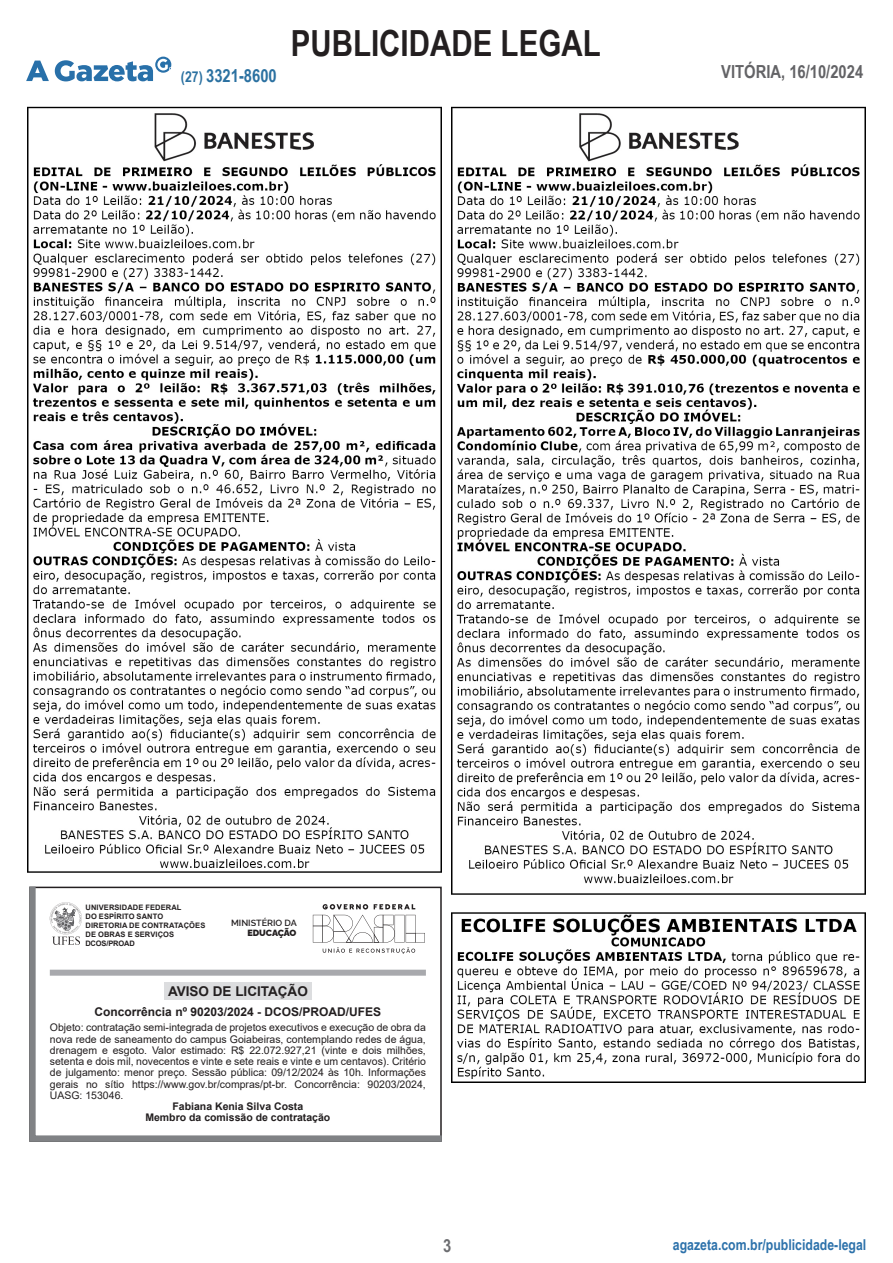
<style>
.page{position:relative;width:893px;height:1263px;background:#fff}
.page>*{position:absolute;margin:0;border:0;box-sizing:border-box;transform-origin:0 0}
.t1{font:700 36px "Arial Narrow";color:#231f20}
.t2{font:700 18px "Arial Narrow";color:#636366}
.t3{font:700 18px "Arial Narrow";color:#2b71a1}
.t4{font:700 18px "Arial Narrow";color:#6c6d70}
.t5{font:700 15px "Arial Narrow";color:#2d72ab}
.t6{font:700 13.5px "Arial";color:#231f20}
.t7{font:700 12px "Arial";color:#231f20}
.t8{font:10.5px "Arial";color:#231f20}
.t9{font:700 10.5px "Arial";color:#231f20}
.t10{font:600 9px/9.8px "Rawline";color:#231f20;text-align:right}
.t11{font:700 7.5px/9px "Arial";letter-spacing:.015em;color:#231f20}
.s1{font-size:15px}
.s2{font-weight:900}
</style>
<div class="page">
<svg style="left:26px;top:57px;width:145px;height:24px"></svg>
<img style="left:27px;top:106px;width:414px;height:767px">
<img style="left:451px;top:106px;width:414px;height:788px">
<svg style="left:29px;top:886px;width:413px;height:256px"></svg>
<div style="left:50px;top:970px;width:376px;height:6px;background:#a8a9ad"></div>
<div style="left:164px;top:982px;width:148px;height:18px;background:#dcdddf"></div>
<svg style="left:50px;top:902px;width:32px;height:43px"></svg>
<svg style="left:323px;top:904px;width:92px;height:5px"></svg>
<svg style="left:313px;top:915px;width:112px;height:39px"></svg>
<img style="left:451px;top:912px;width:414px;height:170px">
<h1 class="t1" style="left:291px;top:16px;width:311px">PUBLICIDADE LEGAL</h1>
<h2 class="t3" style="left:181px;top:62px;width:97px"><span class="s1">(27)</span> 3321-8600</h2>
<h2 class="t2" style="left:721px;top:58px;width:143px">VITÓRIA, 16/10/2024</h2>
<p class="t11" style="left:85px;top:903px;width:121px">UNIVERSIDADE FEDERAL<br>DO ESPÍRITO SANTO<br>DIRETORIA DE CONTRATAÇÕES<br>DE OBRAS E SERVIÇOS<br>DCOS/PROAD</p>
<p class="t10" style="left:231px;top:917px;width:67px">MINISTÉRIO DA<br><span class="s2">EDUCAÇÃO</span></p>
<p class="t6" style="left:168px;top:982px;width:141px">AVISO DE LICITAÇÃO</p>
<p class="t7" style="left:95px;top:1003px;width:288px">Concorrência nº 90203/2024 - DCOS/PROAD/UFES</p>
<p class="t8" style="left:50px;top:1020px;width:377px">Objeto: contratação semi-integrada de projetos executivos e execução de obra da</p>
<p class="t8" style="left:50px;top:1031px;width:377px">nova rede de saneamento do campus Goiabeiras, contemplando redes de água,</p>
<p class="t8" style="left:50px;top:1043px;width:377px">drenagem e esgoto. Valor estimado: R$ 22.072.927,21 (vinte e dois milhões,</p>
<p class="t8" style="left:50px;top:1054px;width:377px">setenta e dois mil, novecentos e vinte e sete reais e vinte e um centavos). Critério</p>
<p class="t8" style="left:50px;top:1065px;width:378px">de julgamento: menor preço. Sessão pública: 09/12/2024 às 10h. Informações</p>
<p class="t8" style="left:50px;top:1076px;width:377px">gerais no sítio https://www.gov.br/compras/pt-br. Concorrência: 90203/2024,</p>
<p class="t8" style="left:50px;top:1088px;width:75px">UASG: 153046.</p>
<p class="t9" style="left:173px;top:1099px;width:132px">Fabiana Kenia Silva Costa</p>
<p class="t9" style="left:145px;top:1110px;width:186px">Membro da comissão de contratação</p>
<h2 class="t4" style="left:443px;top:1232px;width:10px">3</h2>
<h3 class="t5" style="left:673px;top:1234px;width:195px">agazeta.com.br/publicidade-legal</h3>
</div>
